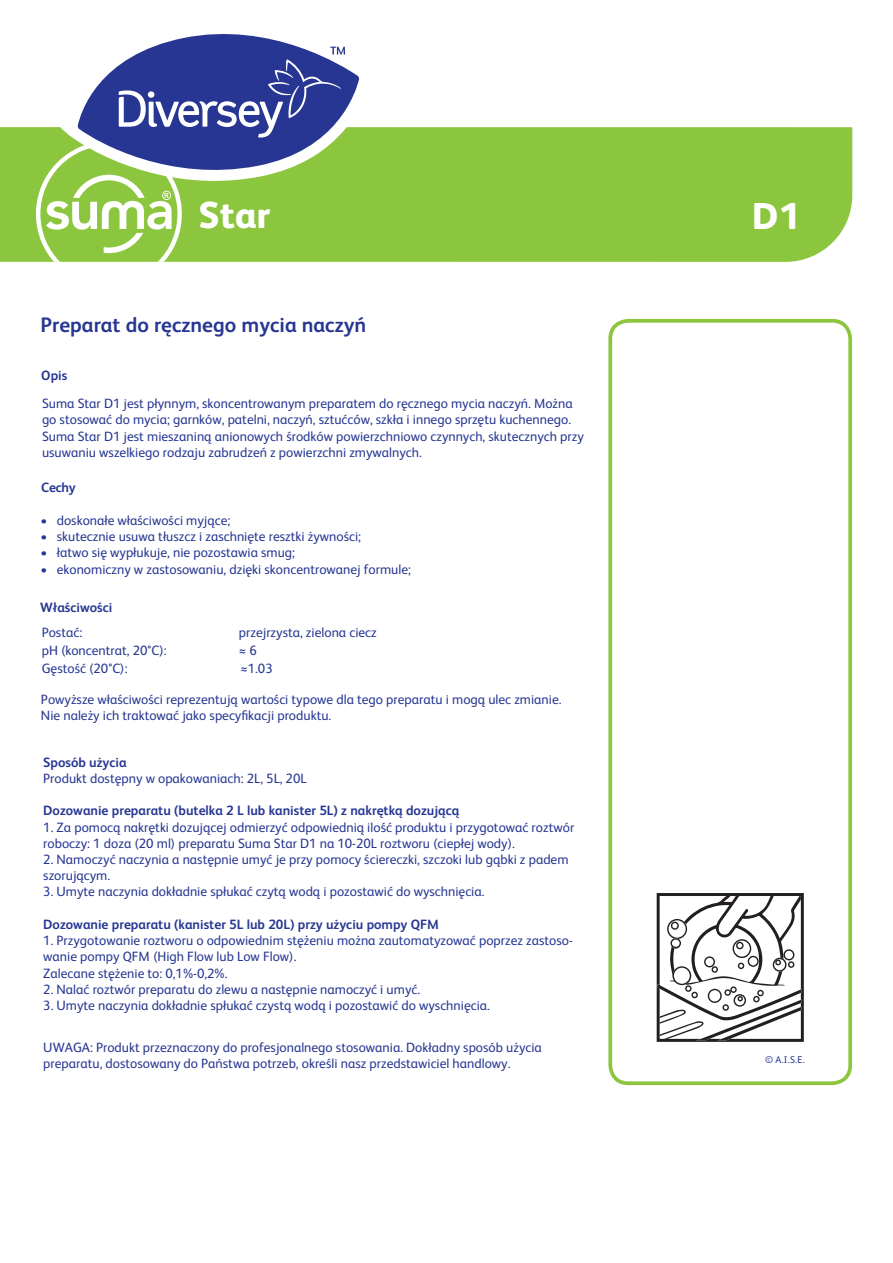
<style>
.page{position:relative;width:893px;height:1263px;background:#fff}
.page>*{position:absolute;margin:0;border:0;box-sizing:border-box;transform-origin:0 0}
.t1{font:800 37.5px "FS Albert Pro";color:#fff}
.t2{font:700 21px "FS Albert Pro";color:#263692}
.t3{font:13.5px/16.2px "FS Albert Pro";color:#263692}
.t4{font:700 13.5px "FS Albert Pro";color:#263692}
.t5{font:9.75px "FS Albert Pro";color:#263692}
</style>
<div class="page">
<div style="left:0;top:127px;width:852px;height:135px;background:#8bc63e"></div>
<svg style="left:608px;top:319px;width:244px;height:766px"></svg>
<svg style="left:657px;top:893px;width:147px;height:149px"></svg>
<svg style="left:359px;top:78px;width:15px;height:103px;fill:#8bc63e"></svg>
<svg style="left:153px;top:34px;width:206px;height:148px"></svg>
<svg style="left:36px;top:47px;width:309px;height:215px"></svg>
<h1 class="t1" style="left:199px;top:185px;width:73px">Star</h1>
<h1 class="t1" style="left:752px;top:186px;width:49px">D1</h1>
<h2 class="t2" style="left:41px;top:310px;width:327px">Preparat do ręcznego mycia naczyń</h2>
<p class="t4" style="left:41px;top:366px;width:28px">Opis</p>
<p class="t3" style="left:42px;top:394px;width:543px">Suma Star D1 jest płynnym, skoncentrowanym preparatem do ręcznego mycia naczyń. Można go stosować do mycia; garnków, patelni, naczyń, sztućców, szkła i innego sprzętu kuchennego.<br>Suma Star D1 jest mieszaniną anionowych środków powierzchniowo czynnych, skutecznych przy usuwaniu wszelkiego rodzaju zabrudzeń z powierzchni zmywalnych.</p>
<p class="t4" style="left:41px;top:478px;width:36px">Cechy</p>
<p class="t3" style="left:40px;top:511px;width:191px">• doskonałe właściwości myjące;</p>
<p class="t3" style="left:40px;top:527px;width:322px">• skutecznie usuwa tłuszcz i zaschnięte resztki żywności;</p>
<p class="t3" style="left:40px;top:544px;width:256px">• łatwo się wypłukuje, nie pozostawia smug;</p>
<p class="t3" style="left:40px;top:560px;width:372px">• ekonomiczny w zastosowaniu, dzięki skoncentrowanej formule;</p>
<p class="t4" style="left:40px;top:598px;width:74px">Właściwości</p>
<p class="t3" style="left:42px;top:623px;width:42px">Postać:</p>
<p class="t3" style="left:239px;top:623px;width:139px">przejrzysta, zielona ciecz</p>
<p class="t3" style="left:42px;top:641px;width:127px">pH (koncentrat, 20°C):</p>
<p class="t3" style="left:239px;top:641px;width:19px">≈ 6</p>
<p class="t3" style="left:42px;top:659px;width:87px">Gęstość (20°C):</p>
<p class="t3" style="left:240px;top:659px;width:34px">≈1.03</p>
<p class="t3" style="left:41px;top:690px;width:522px">Powyższe właściwości reprezentują wartości typowe dla tego preparatu i mogą ulec zmianie.<br>Nie należy ich traktować jako specyfikacji produktu.</p>
<p class="t4" style="left:43px;top:753px;width:85px">Sposób użycia</p>
<p class="t3" style="left:43px;top:769px;width:265px">Produkt dostępny w opakowaniach: 2L, 5L, 20L</p>
<p class="t4" style="left:43px;top:801px;width:417px">Dozowanie preparatu (butelka 2 L lub kanister 5L) z nakrętką dozującą</p>
<p class="t3" style="left:43px;top:818px;width:532px">1. Za pomocą nakrętki dozującej odmierzyć odpowiednią ilość produktu i przygotować roztwór roboczy: 1 doza (20 ml) preparatu Suma Star D1 na 10-20L roztworu (ciepłej wody).</p>
<p class="t3" style="left:43px;top:850px;width:527px">2. Namoczyć naczynia a następnie umyć je przy pomocy ściereczki, szczoki lub gąbki z padem szorującym.</p>
<p class="t3" style="left:43px;top:883px;width:443px">3. Umyte naczynia dokładnie spłukać czytą wodą i pozostawić do wyschnięcia.</p>
<p class="t4" style="left:43px;top:915px;width:397px">Dozowanie preparatu (kanister 5L lub 20L) przy użyciu pompy QFM</p>
<p class="t3" style="left:43px;top:931px;width:531px">1. Przygotowanie roztworu o odpowiednim stężeniu można zautomatyzować poprzez zastoso&shy;wanie pompy QFM (High Flow lub Low Flow).<br>Zalecane stężenie to: 0,1%-0,2%.</p>
<p class="t3" style="left:43px;top:980px;width:378px">2. Nalać roztwór preparatu do zlewu a następnie namoczyć i umyć.</p>
<p class="t3" style="left:43px;top:996px;width:448px">3. Umyte naczynia dokładnie spłukać czystą wodą i pozostawić do wyschnięcia.</p>
<p class="t3" style="left:43px;top:1038px;width:500px">UWAGA: Produkt przeznaczony do profesjonalnego stosowania. Dokładny sposób użycia preparatu, dostosowany do Państwa potrzeb, określi nasz przedstawiciel handlowy.</p>
<p class="t5" style="left:765px;top:1053px;width:41px">© A.I.S.E.</p>
</div>
